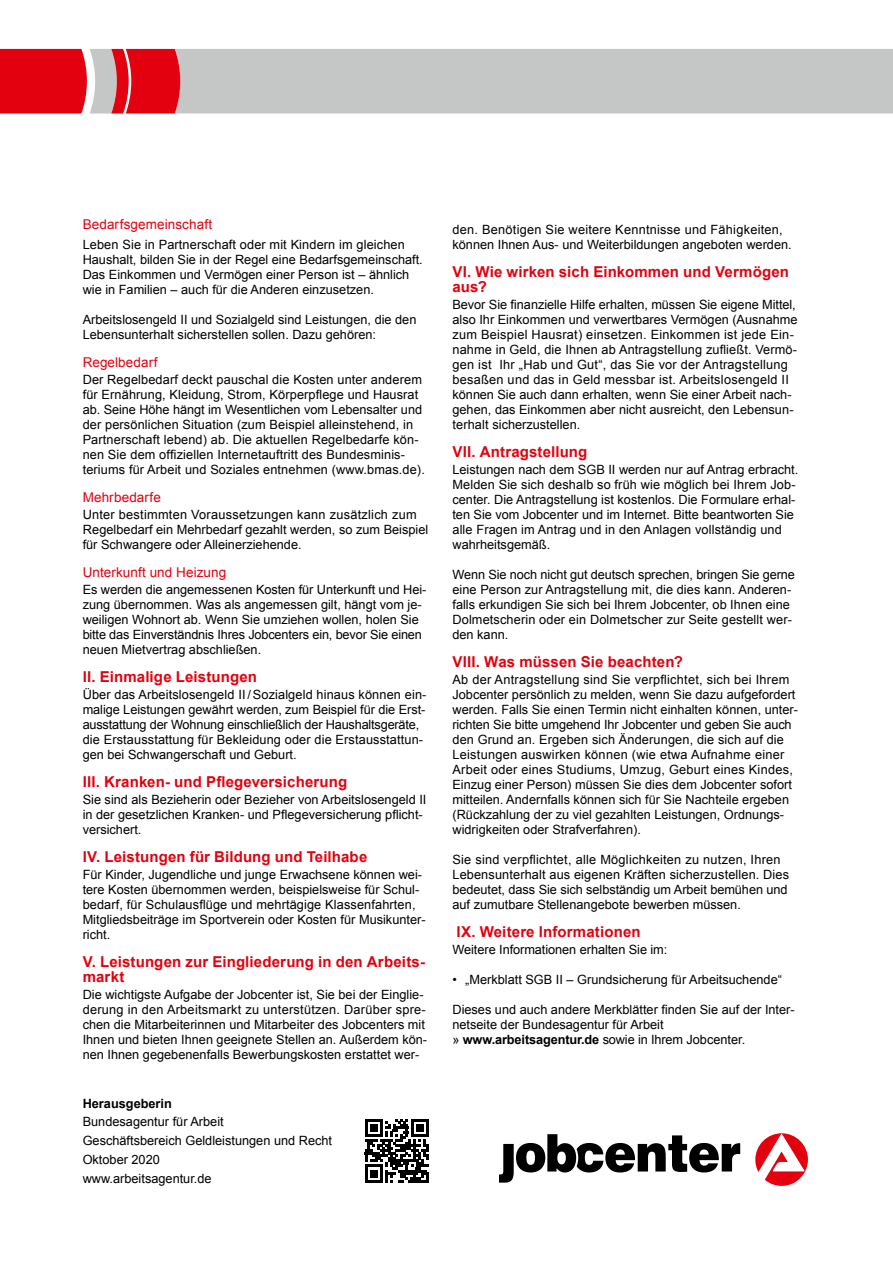
<style>
.page{position:relative;width:893px;height:1263px;background:#fff}
.page>*{position:absolute;margin:0;border:0;box-sizing:border-box;transform-origin:0 0}
.t1{font:700 15px/15px "Arial";letter-spacing:.01em;color:#e3000f}
.t2{font:13.5px "Arial";letter-spacing:.005em;color:#e3000f}
.Herausgeber{font:12.75px/15px "Arial";color:#000}
.Herausgeber-2{font:700 12.75px "Arial";color:#000}
.s1{font-weight:700}
</style>
<div class="page">
<div style="left:90px;top:49px;width:803px;height:65px;background:#c5c6c6"></div>
<div style="left:0;top:49px;width:87px;height:65px;background:#e3000f"></div>
<svg style="left:111px;top:49px;width:69px;height:65px;background:#e21b28"></svg>
<svg style="left:755px;top:1133px;width:53px;height:53px"></svg>
<svg style="left:499px;top:1134px;width:241px;height:48px"></svg>
<svg style="left:365px;top:1119px;width:64px;height:63px"></svg>
<h4 class="t2" style="left:83px;top:215px;width:131px">Bedarfsgemeinschaft</h4>
<p class="Herausgeber" style="left:83px;top:237px;width:342px">Leben Sie in Partnerschaft oder mit Kindern im gleichen Haushalt, bilden Sie in der Regel eine Bedarfsgemeinschaft.<br>Das Einkommen und Vermögen einer Person ist – ähnlich wie in Familien – auch für die Anderen einzusetzen.</p>
<p class="Herausgeber" style="left:83px;top:312px;width:335px">Arbeitslosengeld II und Sozialgeld sind Leistungen, die den<br>Lebensunterhalt sicherstellen sollen. Dazu gehören:</p>
<h4 class="t2" style="left:83px;top:353px;width:76px">Regelbedarf</h4>
<p class="Herausgeber" style="left:83px;top:372px;width:344px">Der Regelbedarf deckt pauschal die Kosten unter anderem für Ernährung, Kleidung, Strom, Körperpflege und Hausrat ab. Seine Höhe hängt im Wesentlichen vom Lebensalter und der persönlichen Situation (zum Beispiel alleinstehend, in Partnerschaft lebend) ab. Die aktuellen Regelbedarfe kön&shy;nen Sie dem offiziellen Internetauftritt des Bundesminis&shy;teriums für Arbeit und Soziales entnehmen (www.bmas.de).</p>
<h4 class="t2" style="left:83px;top:488px;width:80px">Mehrbedarfe</h4>
<p class="Herausgeber" style="left:83px;top:507px;width:347px">Unter bestimmten Voraussetzungen kann zusätzlich zum<br>Regelbedarf ein Mehrbedarf gezahlt werden, so zum Beispiel für Schwangere oder Alleinerziehende.</p>
<h4 class="t2" style="left:83px;top:563px;width:145px">Unterkunft und Heizung</h4>
<p class="Herausgeber" style="left:83px;top:582px;width:345px">Es werden die angemessenen Kosten für Unterkunft und Hei&shy;zung übernommen. Was als angemessen gilt, hängt vom je&shy;weiligen Wohnort ab. Wenn Sie umziehen wollen, holen Sie bitte das Einverständnis Ihres Jobcenters ein, bevor Sie einen neuen Mietvertrag abschließen.</p>
<h3 class="t1" style="left:83px;top:669px;width:176px">II. Einmalige Leistungen</h3>
<p class="Herausgeber" style="left:83px;top:687px;width:345px">Über das Arbeitslosengeld II /Sozialgeld hinaus können ein&shy;malige Leistungen gewährt werden, zum Beispiel für die Erst&shy;ausstattung der Wohnung einschließlich der Haushaltsgeräte, die Erstausstattung für Bekleidung oder die Erstausstattun&shy;gen bei Schwangerschaft und Geburt.</p>
<h3 class="t1" style="left:83px;top:774px;width:266px">III. Kranken- und Pflegeversicherung</h3>
<p class="Herausgeber" style="left:83px;top:792px;width:345px">Sie sind als Bezieherin oder Bezieher von Arbeitslosengeld II in der gesetzlichen Kranken- und Pflegeversicherung pflicht&shy;versichert.</p>
<h3 class="t1" style="left:83px;top:849px;width:286px">IV. Leistungen für Bildung und Teilhabe</h3>
<p class="Herausgeber" style="left:83px;top:867px;width:344px">Für Kinder, Jugendliche und junge Erwachsene können wei&shy;tere Kosten übernommen werden, beispielsweise für Schul&shy;bedarf, für Schulausflüge und mehrtägige Klassenfahrten, Mitgliedsbeiträge im Sportverein oder Kosten für Musikunter&shy;richt.</p>
<h3 class="t1" style="left:83px;top:954px;width:344px">V. Leistungen zur Eingliederung in den Arbeits&shy;markt</h3>
<p class="Herausgeber" style="left:83px;top:987px;width:346px">Die wichtigste Aufgabe der Jobcenter ist, Sie bei der Einglie&shy;derung in den Arbeitsmarkt zu unterstützen. Darüber spre&shy;chen die Mitarbeiterinnen und Mitarbeiter des Jobcenters mit Ihnen und bieten Ihnen geeignete Stellen an. Außerdem kön&shy;nen Ihnen gegebenenfalls Bewerbungskosten erstattet wer-</p>
<p class="Herausgeber-2" style="left:83px;top:1094px;width:91px">Herausgeberin</p>
<p class="Herausgeber" style="left:83px;top:1114px;width:143px">Bundesagentur für Arbeit</p>
<p class="Herausgeber" style="left:83px;top:1133px;width:251px">Geschäftsbereich Geldleistungen und Recht</p>
<p class="Herausgeber" style="left:83px;top:1152px;width:79px">Oktober 2020</p>
<p class="Herausgeber" style="left:83px;top:1171px;width:130px">www.arbeitsagentur.de</p>
<p class="Herausgeber" style="left:452px;top:222px;width:341px">den. Benötigen Sie weitere Kenntnisse und Fähigkeiten, können Ihnen Aus- und Weiterbildungen angeboten werden.</p>
<h3 class="t1" style="left:452px;top:264px;width:338px">VI. Wie wirken sich Einkommen und Vermögen aus?</h3>
<p class="Herausgeber" style="left:452px;top:297px;width:347px">Bevor Sie finanzielle Hilfe erhalten, müssen Sie eigene Mittel, also Ihr Einkommen und verwertbares Vermögen (Ausnahme zum Beispiel Hausrat) einsetzen. Einkommen ist jede Ein&shy;nahme in Geld, die Ihnen ab Antragstellung zufließt. Vermö&shy;gen ist Ihr „Hab und Gut“, das Sie vor der Antragstellung besaßen und das in Geld messbar ist. Arbeitslosengeld II können Sie auch dann erhalten, wenn Sie einer Arbeit nach&shy;gehen, das Einkommen aber nicht ausreicht, den Lebensun&shy;terhalt sicherzustellen.</p>
<h3 class="t1" style="left:452px;top:444px;width:136px">VII. Antragstellung</h3>
<p class="Herausgeber" style="left:452px;top:462px;width:347px">Leistungen nach dem SGB II werden nur auf Antrag erbracht.<br>Melden Sie sich deshalb so früh wie möglich bei Ihrem Job&shy;center. Die Antragstellung ist kostenlos. Die Formulare erhal&shy;ten Sie vom Jobcenter und im Internet. Bitte beantworten Sie alle Fragen im Antrag und in den Anlagen vollständig und wahrheitsgemäß.</p>
<p class="Herausgeber" style="left:452px;top:567px;width:344px">Wenn Sie noch nicht gut deutsch sprechen, bringen Sie gerne eine Person zur Antragstellung mit, die dies kann. Anderen&shy;falls erkundigen Sie sich bei Ihrem Jobcenter, ob Ihnen eine Dolmetscherin oder ein Dolmetscher zur Seite gestellt wer&shy;den kann.</p>
<h3 class="t1" style="left:452px;top:654px;width:232px">VIII. Was müssen Sie beachten?</h3>
<p class="Herausgeber" style="left:452px;top:672px;width:347px">Ab der Antragstellung sind Sie verpflichtet, sich bei Ihrem Jobcenter persönlich zu melden, wenn Sie dazu aufgefordert werden. Falls Sie einen Termin nicht einhalten können, unter&shy;richten Sie bitte umgehend Ihr Jobcenter und geben Sie auch den Grund an. Ergeben sich Änderungen, die sich auf die Leistungen auswirken können (wie etwa Aufnahme einer Arbeit oder eines Studiums, Umzug, Geburt eines Kindes, Einzug einer Person) müssen Sie dies dem Jobcenter sofort mitteilen. Andernfalls können sich für Sie Nachteile ergeben (Rückzahlung der zu viel gezahlten Leistungen, Ordnungs&shy;widrigkeiten oder Strafverfahren).</p>
<p class="Herausgeber" style="left:452px;top:852px;width:338px">Sie sind verpflichtet, alle Möglichkeiten zu nutzen, Ihren Lebensunterhalt aus eigenen Kräften sicherzustellen. Dies bedeutet, dass Sie sich selbständig um Arbeit bemühen und auf zumutbare Stellenangebote bewerben müssen.</p>
<h3 class="t1" style="left:457px;top:924px;width:185px">IX. Weitere Informationen</h3>
<p class="Herausgeber" style="left:452px;top:942px;width:216px">Weitere Informationen erhalten Sie im:</p>
<p class="Herausgeber" style="left:452px;top:972px;width:331px">• „Merkblatt SGB II – Grundsicherung für Arbeitsuchende“</p>
<p class="Herausgeber" style="left:452px;top:1002px;width:343px">Dieses und auch andere Merkblätter finden Sie auf der Inter&shy;netseite der Bundesagentur für Arbeit<br>» <span class="s1">www.arbeitsagentur.de</span> sowie in Ihrem Jobcenter.</p>
</div>
